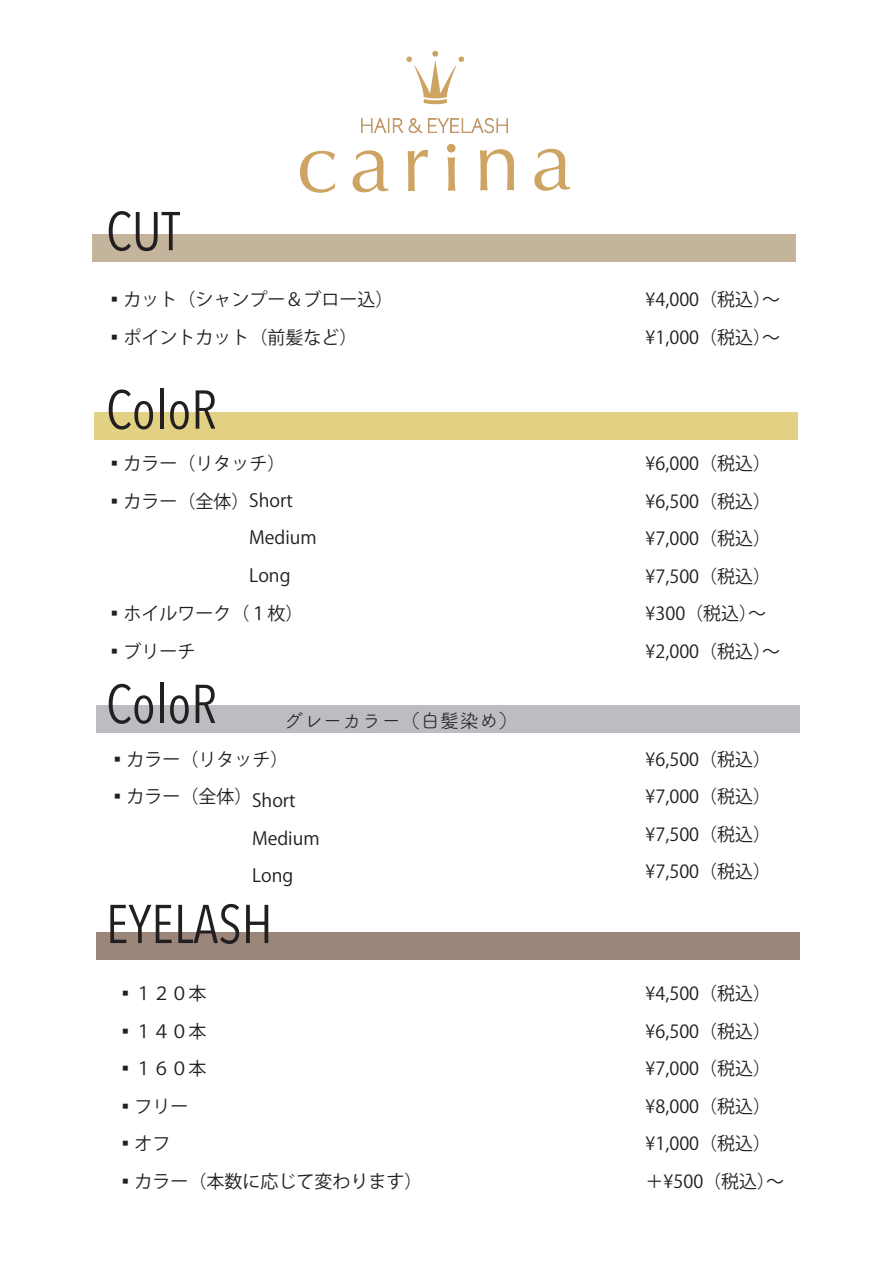
<style>
.page{position:relative;width:893px;height:1263px;background:#fff}
.page>*{position:absolute;margin:0;border:0;box-sizing:border-box;transform-origin:0 0}
.t1{font:54px "Avenir Next Condensed";color:#231f20}
.t2{font:19.5px "Tsuku A Rd Gothic";color:#231f20}
.t3{font:18px/37.5px "Koz Go Pr 6 N";color:#231f20}
</style>
<div class="page">
<svg style="left:300px;top:151px;width:35px;height:42px"></svg>
<svg style="left:353px;top:150px;width:35px;height:42px"></svg>
<svg style="left:408px;top:150px;width:20px;height:41px"></svg>
<svg style="left:447px;top:144px;width:9px;height:47px"></svg>
<svg style="left:480px;top:149px;width:34px;height:41px"></svg>
<svg style="left:534px;top:149px;width:36px;height:42px"></svg>
<svg style="left:406px;top:51px;width:58px;height:53px"></svg>
<svg style="left:361px;top:118px;width:147px;height:15px"></svg>
<div style="left:92px;top:234px;width:703px;height:28px;background:#c3b49b"></div>
<div style="left:95px;top:412px;width:703px;height:28px;background:#e2d182"></div>
<div style="left:96px;top:705px;width:703px;height:28px;background:#bcbdc0"></div>
<div style="left:96px;top:932px;width:703px;height:28px;background:#9b8679"></div>
<h1 class="t1" style="left:106px;top:185px;width:76px">CUT</h1>
<p class="t3" style="left:106px;top:281px;width:289px">▪カット（シャンプー＆ブロー込）</p>
<p class="t3" style="left:106px;top:319px;width:253px">▪ポイントカット（前髪など）</p>
<h1 class="t1" style="left:106px;top:364px;width:112px">ColoR</h1>
<p class="t3" style="left:106px;top:445px;width:181px">▪カラー（リタッチ）</p>
<p class="t3" style="left:106px;top:483px;width:189px">▪カラー（全体）Short</p>
<p class="t3" style="left:249px;top:519px;width:69px">Medium<br>Long　</p>
<p class="t3" style="left:106px;top:595px;width:199px">▪ホイルワーク（１枚）</p>
<p class="t3" style="left:106px;top:633px;width:92px">▪ブリーチ</p>
<h1 class="t1" style="left:106px;top:658px;width:112px">ColoR</h1>
<p class="t2" style="left:284px;top:706px;width:235px">グレーカラー（白髪染め）</p>
<p class="t3" style="left:108px;top:741px;width:182px">▪カラー（リタッチ）</p>
<p class="t3" style="left:108px;top:778px;width:146px">▪カラー（全体）</p>
<p class="t3" style="left:252px;top:782px;width:69px">Short<br>Medium<br>Long　</p>
<h1 class="t1" style="left:106px;top:878px;width:168px">EYELASH</h1>
<p class="t3" style="left:116px;top:975px;width:91px">▪１２０本</p>
<p class="t3" style="left:116px;top:1013px;width:91px">▪１４０本</p>
<p class="t3" style="left:116px;top:1050px;width:91px">▪１６０本</p>
<p class="t3" style="left:116px;top:1088px;width:73px">▪フリー</p>
<p class="t3" style="left:116px;top:1125px;width:55px">▪オフ</p>
<p class="t3" style="left:116px;top:1163px;width:307px">▪カラー（本数に応じて変わります）</p>
<p class="t3" style="left:646px;top:281px;width:136px">¥4,000（税込）～¥1,000（税込）～</p>
<p class="t3" style="left:646px;top:445px;width:136px">¥6,000（税込）¥6,500（税込）¥7,000（税込）¥7,500（税込）¥300（税込）～¥2,000（税込）～</p>
<p class="t3" style="left:646px;top:741px;width:127px;text-align:justify">¥6,500（税込）¥7,000（税込）¥7,500（税込）¥7,500（税込）</p>
<p class="t3" style="left:646px;top:975px;width:140px">¥4,500（税込）¥6,500（税込）¥7,000（税込）¥8,000（税込）¥1,000（税込）＋¥500（税込）～</p>
</div>
